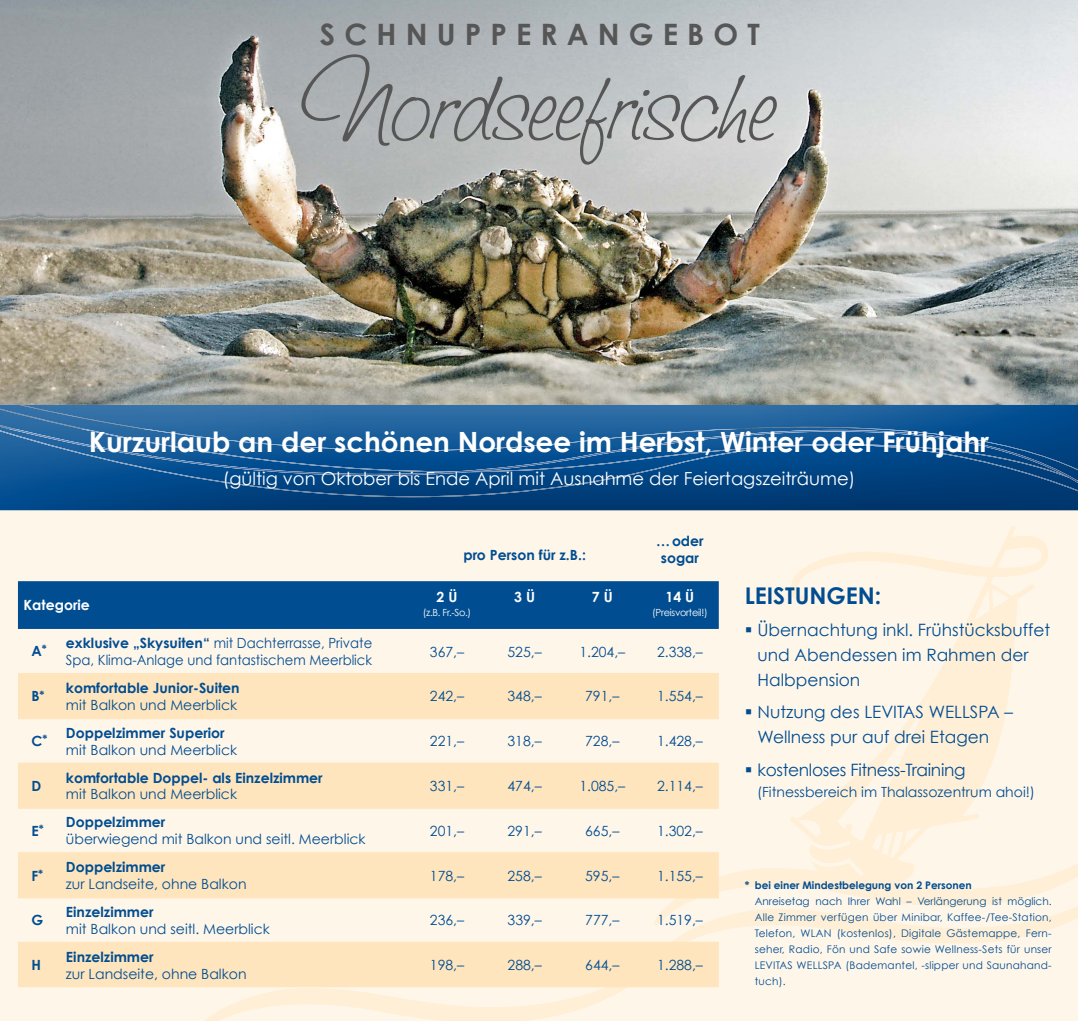
<style>
.page{position:relative;width:1078px;height:1021px;background:#fff}
.page>*{position:absolute;margin:0;border:0;box-sizing:border-box;transform-origin:0 0}
.t1{font:500 81.9px "Saginaw";letter-spacing:.03em;color:#565656}
.t2{font:700 29.5px "Century Gothic";letter-spacing:.31em;color:#565656}
.t3{font:700 27.8px "Century Gothic";color:#fff}
.t4{font:700 23px "Century Gothic";color:#004d91}
.t5{font:18px "Century Gothic";color:#fff}
.t6{font:17px/25px "Century Gothic";color:#004d91}
.t7{font:17px "Century Gothic";letter-spacing:-.02em;color:#004d91}
.t8{font:14px "Century Gothic";color:#004d91}
.t9{font:700 14px/16.8px "Century Gothic";color:#004d91;text-align:center}
.t10{font:14px/16.8px "Century Gothic";color:#004d91;scale:.94 1}
.t11{font:700 14px "Century Gothic";color:#fff}
.t12{font:10.5px/16px "Century Gothic";letter-spacing:.02em;color:#004d91;text-align:justify}
.t13{font:700 10.5px "Century Gothic";color:#004d91}
.t14{font:9.8px "Century Gothic";letter-spacing:-.03em;color:#fff}
.s1{font-weight:700}
</style>
<div class="page">
<img style="left:0;top:0;width:1077px;height:403px">
<div style="left:0;top:446px;width:1077px;height:574px;background:#fff6ea"></div>
<svg style="left:191px;top:930px;width:856px;height:90px"></svg>
<svg style="left:718px;top:526px;width:359px;height:404px"></svg>
<div style="left:0;top:403px;width:1077px;height:108px;background:#003054;opacity:.75"></div>
<div style="left:18px;top:581px;width:700px;height:48px;background:#004d91"></div>
<svg style="left:18px;top:674px;width:700px;height:313px;fill:#fee5be"></svg>
<hr style="left:18px;top:673px;width:42px;height:1px;background:#fee5be">
<hr style="left:60px;top:673px;width:348px;height:1px;background:#fee5be">
<hr style="left:408px;top:673px;width:77px;height:1px;background:#fee5be">
<hr style="left:485px;top:673px;width:78px;height:1px;background:#fee5be">
<hr style="left:563px;top:673px;width:78px;height:1px;background:#fee5be">
<hr style="left:641px;top:673px;width:77px;height:1px;background:#fee5be">
<hr style="left:18px;top:717px;width:42px;height:2px;background:#fee5be">
<hr style="left:60px;top:717px;width:348px;height:2px;background:#fee5be">
<hr style="left:408px;top:717px;width:77px;height:2px;background:#fee5be">
<hr style="left:485px;top:717px;width:78px;height:2px;background:#fee5be">
<hr style="left:563px;top:717px;width:78px;height:2px;background:#fee5be">
<hr style="left:641px;top:717px;width:77px;height:2px;background:#fee5be">
<hr style="left:18px;top:762px;width:42px;height:2px;background:#fee5be">
<hr style="left:60px;top:762px;width:348px;height:2px;background:#fee5be">
<hr style="left:408px;top:762px;width:77px;height:2px;background:#fee5be">
<hr style="left:485px;top:762px;width:78px;height:2px;background:#fee5be">
<hr style="left:563px;top:762px;width:78px;height:2px;background:#fee5be">
<hr style="left:641px;top:762px;width:77px;height:2px;background:#fee5be">
<hr style="left:18px;top:807px;width:42px;height:1px;background:#fee5be">
<hr style="left:60px;top:807px;width:348px;height:1px;background:#fee5be">
<hr style="left:408px;top:807px;width:77px;height:1px;background:#fee5be">
<hr style="left:485px;top:807px;width:78px;height:1px;background:#fee5be">
<hr style="left:563px;top:807px;width:78px;height:1px;background:#fee5be">
<hr style="left:641px;top:807px;width:77px;height:1px;background:#fee5be">
<hr style="left:18px;top:852px;width:42px;height:1px;background:#fee5be">
<hr style="left:60px;top:852px;width:348px;height:1px;background:#fee5be">
<hr style="left:408px;top:852px;width:77px;height:1px;background:#fee5be">
<hr style="left:485px;top:852px;width:78px;height:1px;background:#fee5be">
<hr style="left:563px;top:852px;width:78px;height:1px;background:#fee5be">
<hr style="left:641px;top:852px;width:77px;height:1px;background:#fee5be">
<hr style="left:18px;top:897px;width:42px;height:1px;background:#fee5be">
<hr style="left:60px;top:897px;width:348px;height:1px;background:#fee5be">
<hr style="left:408px;top:897px;width:77px;height:1px;background:#fee5be">
<hr style="left:485px;top:897px;width:78px;height:1px;background:#fee5be">
<hr style="left:563px;top:897px;width:78px;height:1px;background:#fee5be">
<hr style="left:641px;top:897px;width:77px;height:1px;background:#fee5be">
<hr style="left:18px;top:941px;width:42px;height:2px;background:#fee5be">
<hr style="left:60px;top:941px;width:348px;height:2px;background:#fee5be">
<hr style="left:408px;top:941px;width:77px;height:2px;background:#fee5be">
<hr style="left:485px;top:941px;width:78px;height:2px;background:#fee5be">
<hr style="left:563px;top:941px;width:78px;height:2px;background:#fee5be">
<hr style="left:641px;top:941px;width:77px;height:2px;background:#fee5be">
<h2 class="t2" style="left:320px;top:16px;width:441px">SCHNUPPERANGEBOT</h2>
<h1 class="t1" style="left:306px;top:41px;width:468px">Nordseefrische</h1>
<h3 class="t3" style="left:89px;top:424px;width:901px">Kurzurlaub an der schönen Nordsee im Herbst, Winter oder Frühjahr</h3>
<p class="t5" style="left:223px;top:467px;width:633px">(gültig von Oktober bis Ende April mit Ausnahme der Feiertagszeiträume)</p>
<p class="t11" style="left:24px;top:596px;width:68px">Kategorie</p>
<p class="t9" style="left:463px;top:545px;width:124px">pro Person für z.B.:</p>
<p class="t9" style="left:656px;top:532px;width:49px">…oder sogar</p>
<p class="t11" style="left:436px;top:587px;width:22px">2 Ü</p>
<p class="t14" style="left:422px;top:606px;width:50px">(z.B. Fr.-So.)</p>
<p class="t11" style="left:514px;top:587px;width:22px">3 Ü</p>
<p class="t11" style="left:591px;top:587px;width:22px">7 Ü</p>
<p class="t11" style="left:665px;top:587px;width:30px">14 Ü</p>
<p class="t14" style="left:652px;top:606px;width:57px">(Preisvorteil!)</p>
<p class="t9" style="left:31px;top:642px;width:17px">A<sup>*</sup></p>
<p class="t10" style="left:66px;top:634px;width:327px"><span class="s1">exklusive „Skysuiten“</span> mit Dachterrasse, Private<br>Spa, Klima-Anlage und fantastischem Meerblick</p>
<p class="t8" style="left:430px;top:643px;width:36px">367,–</p>
<p class="t8" style="left:507px;top:643px;width:36px">525,–</p>
<p class="t8" style="left:579px;top:643px;width:47px">1.204,–</p>
<p class="t8" style="left:657px;top:643px;width:47px">2.338,–</p>
<p class="t9" style="left:31px;top:687px;width:15px">B<sup>*</sup></p>
<p class="t9" style="left:66px;top:679px;width:175px">komfortable Junior-Suiten</p>
<p class="t8" style="left:66px;top:696px;width:173px">mit Balkon und Meerblick</p>
<p class="t8" style="left:430px;top:687px;width:36px">242,–</p>
<p class="t8" style="left:507px;top:687px;width:36px">348,–</p>
<p class="t8" style="left:585px;top:687px;width:36px">791,–</p>
<p class="t8" style="left:657px;top:687px;width:47px">1.554,–</p>
<p class="t9" style="left:31px;top:732px;width:17px">C<sup>*</sup></p>
<p class="t9" style="left:66px;top:724px;width:160px">Doppelzimmer Superior</p>
<p class="t8" style="left:66px;top:741px;width:173px">mit Balkon und Meerblick</p>
<p class="t8" style="left:430px;top:732px;width:36px">221,–</p>
<p class="t8" style="left:507px;top:732px;width:36px">318,–</p>
<p class="t8" style="left:585px;top:732px;width:36px">728,–</p>
<p class="t8" style="left:657px;top:732px;width:47px">1.428,–</p>
<p class="t9" style="left:31px;top:777px;width:11px">D</p>
<p class="t9" style="left:66px;top:768px;width:258px">komfortable Doppel- als Einzelzimmer</p>
<p class="t8" style="left:66px;top:785px;width:173px">mit Balkon und Meerblick</p>
<p class="t8" style="left:430px;top:777px;width:36px">331,–</p>
<p class="t8" style="left:507px;top:777px;width:36px">474,–</p>
<p class="t8" style="left:579px;top:777px;width:47px">1.085,–</p>
<p class="t8" style="left:657px;top:777px;width:47px">2.114,–</p>
<p class="t9" style="left:31px;top:822px;width:14px">E<sup>*</sup></p>
<p class="t9" style="left:66px;top:813px;width:101px">Doppelzimmer</p>
<p class="t8" style="left:66px;top:830px;width:301px">überwiegend mit Balkon und seitl. Meerblick</p>
<p class="t8" style="left:430px;top:822px;width:36px">201,–</p>
<p class="t8" style="left:507px;top:822px;width:36px">291,–</p>
<p class="t8" style="left:585px;top:822px;width:36px">665,–</p>
<p class="t8" style="left:657px;top:822px;width:47px">1.302,–</p>
<p class="t9" style="left:31px;top:866px;width:13px">F<sup>*</sup></p>
<p class="t9" style="left:66px;top:858px;width:101px">Doppelzimmer</p>
<p class="t8" style="left:66px;top:875px;width:182px">zur Landseite, ohne Balkon</p>
<p class="t8" style="left:430px;top:867px;width:36px">178,–</p>
<p class="t8" style="left:507px;top:867px;width:36px">258,–</p>
<p class="t8" style="left:585px;top:867px;width:36px">595,–</p>
<p class="t8" style="left:657px;top:867px;width:47px">1.155,–</p>
<p class="t9" style="left:31px;top:911px;width:13px">G</p>
<p class="t9" style="left:66px;top:903px;width:89px">Einzelzimmer</p>
<p class="t8" style="left:66px;top:920px;width:205px">mit Balkon und seitl. Meerblick</p>
<p class="t8" style="left:430px;top:911px;width:36px">236,–</p>
<p class="t8" style="left:507px;top:911px;width:36px">339,–</p>
<p class="t8" style="left:585px;top:911px;width:36px">777,–</p>
<p class="t8" style="left:657px;top:911px;width:47px">1.519,–</p>
<p class="t9" style="left:31px;top:956px;width:11px">H</p>
<p class="t9" style="left:66px;top:947px;width:89px">Einzelzimmer</p>
<p class="t8" style="left:66px;top:964px;width:182px">zur Landseite, ohne Balkon</p>
<p class="t8" style="left:430px;top:956px;width:36px">198,–</p>
<p class="t8" style="left:507px;top:956px;width:36px">288,–</p>
<p class="t8" style="left:585px;top:956px;width:36px">644,–</p>
<p class="t8" style="left:657px;top:956px;width:47px">1.288,–</p>
<h3 class="t4" style="left:744px;top:581px;width:138px">LEISTUNGEN:</h3>
<p class="t6" style="left:757px;top:617px;width:294px;text-indent:-13px">▪ Übernachtung inkl. Frühstücksbuffet und Abendessen im Rahmen der<br>Halbpension</p>
<p class="t6" style="left:757px;top:699px;width:257px;text-indent:-13px">▪ Nutzung des LEVITAS WELLSPA –<br>Wellness pur auf drei Etagen</p>
<p class="t7" style="left:744px;top:759px;width:222px">▪ kostenloses Fitness-Training</p>
<p class="t8" style="left:756px;top:783px;width:279px">(Fitnessbereich im Thalassozentrum ahoi!)</p>
<p class="t13" style="left:744px;top:878px;width:228px">* bei einer Mindestbelegung von 2 Personen</p>
<p class="t12" style="left:754px;top:893px;width:298px">Anreisetag nach Ihrer Wahl – Verlängerung ist möglich.<br>Alle Zimmer verfügen über Minibar, Kaffee-/Tee-Station, Telefon, WLAN (kostenlos), Digitale Gästemappe, Fern&shy;seher, Radio, Fön und Safe sowie Wellness-Sets für unser LEVITAS WELLSPA (Bademantel, -slipper und Saunahand&shy;tuch).</p>
</div>
